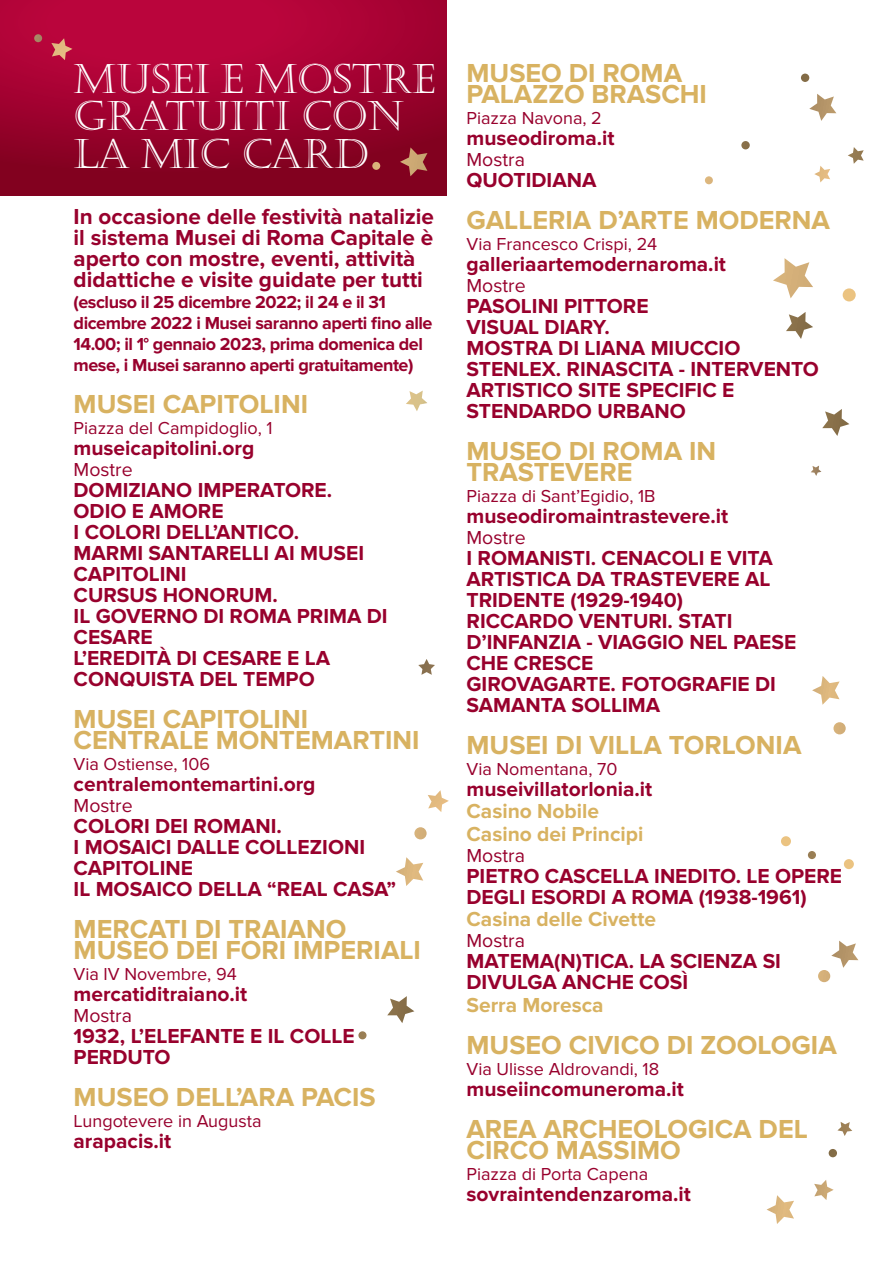
<style>
.page{position:relative;width:893px;height:1263px;background:#fff}
.page>*{position:absolute;margin:0;border:0;box-sizing:border-box;transform-origin:0 0}
.t1{font:40.5px/37.5px "Castellar";color:#fff}
.t2{font:700 27px/21px "Proxima Nova";color:#d8b261}
.t3{font:700 22.5px/21px "Proxima Nova";color:#98012d}
.t4{font:700 21px/21px "Proxima Nova";color:#98012d}
.t5{font:700 21px/22.5px "Proxima Nova";color:#d8b261}
.t6{font:19.5px "Proxima Nova";color:#98012d}
.t7{font:18px "Proxima Nova";color:#98012d}
.t8{font:700 18px/21px "Proxima Nova";letter-spacing:-.025em;color:#98012d}
</style>
<div class="page">
<svg style="left:0;top:0;width:446px;height:196px;background:#9f022e"></svg>
<svg style="left:51px;top:38px;width:21px;height:22px"></svg>
<svg style="left:406px;top:391px;width:21px;height:20px"></svg>
<svg style="left:809px;top:94px;width:27px;height:27px"></svg>
<svg style="left:814px;top:166px;width:16px;height:16px"></svg>
<svg style="left:848px;top:147px;width:16px;height:17px"></svg>
<svg style="left:773px;top:258px;width:40px;height:40px"></svg>
<svg style="left:400px;top:147px;width:27px;height:29px"></svg>
<svg style="left:843px;top:288px;width:13px;height:13px"></svg>
<svg style="left:34px;top:34px;width:8px;height:8px"></svg>
<svg style="left:372px;top:162px;width:8px;height:8px"></svg>
<svg style="left:705px;top:176px;width:8px;height:8px"></svg>
<svg style="left:801px;top:74px;width:8px;height:8px"></svg>
<svg style="left:387px;top:996px;width:27px;height:27px"></svg>
<svg style="left:829px;top:1149px;width:8px;height:8px"></svg>
<svg style="left:741px;top:141px;width:9px;height:8px"></svg>
<svg style="left:786px;top:312px;width:27px;height:27px"></svg>
<svg style="left:812px;top:676px;width:28px;height:29px"></svg>
<svg style="left:844px;top:859px;width:10px;height:10px"></svg>
<svg style="left:781px;top:836px;width:10px;height:10px"></svg>
<svg style="left:833px;top:722px;width:13px;height:12px"></svg>
<svg style="left:808px;top:851px;width:8px;height:8px"></svg>
<svg style="left:418px;top:659px;width:17px;height:16px"></svg>
<svg style="left:814px;top:1180px;width:20px;height:20px"></svg>
<svg style="left:428px;top:790px;width:21px;height:22px"></svg>
<svg style="left:822px;top:409px;width:27px;height:27px"></svg>
<svg style="left:396px;top:857px;width:27px;height:29px"></svg>
<svg style="left:767px;top:1195px;width:27px;height:29px"></svg>
<svg style="left:811px;top:466px;width:10px;height:10px"></svg>
<svg style="left:818px;top:941px;width:40px;height:41px"></svg>
<svg style="left:837px;top:1122px;width:15px;height:14px"></svg>
<svg style="left:414px;top:827px;width:13px;height:12px"></svg>
<svg style="left:358px;top:1031px;width:9px;height:8px"></svg>
<h1 class="t1" style="left:74px;top:61px;width:363px">MUSEI E MOSTRE<br>GRATUITI CON<br>LA MIC CARD</h1>
<p class="t3" style="left:74px;top:207px;width:362px">In occasione delle festività natalizie il sistema Musei di Roma Capitale è aperto con mostre, eventi, attività didattiche e visite guidate per tutti</p>
<p class="t8" style="left:74px;top:292px;width:360px">(escluso il 25 dicembre 2022; il 24 e il 31 dicembre 2022 i Musei saranno aperti fino alle 14.00; il 1° gennaio 2023, prima domenica del mese, i Musei saranno aperti gratuitamente)</p>
<p class="t2" style="left:74px;top:394px;width:236px">MUSEI CAPITOLINI</p>
<p class="t7" style="left:74px;top:418px;width:201px">Piazza del Campidoglio, 1</p>
<p class="t4" style="left:74px;top:438px;width:182px">museicapitolini.org</p>
<p class="t6" style="left:74px;top:458px;width:61px">Mostre</p>
<p class="t4" style="left:74px;top:480px;width:316px">DOMIZIANO IMPERATORE.<br>ODIO E AMORE<br>I COLORI DELL’ANTICO.<br>MARMI SANTARELLI AI MUSEI<br>CAPITOLINI<br>CURSUS HONORUM.<br>IL GOVERNO DI ROMA PRIMA DI<br>CESARE<br>L’EREDITÀ DI CESARE E LA<br>CONQUISTA DEL TEMPO</p>
<p class="t2" style="left:74px;top:709px;width:348px">MUSEI CAPITOLINI<br>CENTRALE MONTEMARTINI</p>
<p class="t7" style="left:74px;top:754px;width:138px">Via Ostiense, 106</p>
<p class="t4" style="left:74px;top:774px;width:243px">centralemontemartini.org</p>
<p class="t6" style="left:74px;top:794px;width:61px">Mostre</p>
<p class="t4" style="left:74px;top:816px;width:324px">COLORI DEI ROMANI.<br>I MOSAICI DALLE COLLEZIONI<br>CAPITOLINE<br>IL MOSAICO DELLA “REAL CASA”</p>
<p class="t2" style="left:74px;top:919px;width:349px">MERCATI DI TRAIANO<br>MUSEO DEI FORI IMPERIALI</p>
<p class="t7" style="left:74px;top:964px;width:165px">Via IV Novembre, 94</p>
<p class="t4" style="left:74px;top:984px;width:175px">mercatiditraiano.it</p>
<p class="t6" style="left:74px;top:1004px;width:60px">Mostra</p>
<p class="t4" style="left:74px;top:1026px;width:283px">1932, L’ELEFANTE E IL COLLE<br>PERDUTO</p>
<p class="t2" style="left:74px;top:1087px;width:304px">MUSEO DELL’ARA PACIS</p>
<p class="t7" style="left:74px;top:1111px;width:190px">Lungotevere in Augusta</p>
<p class="t4" style="left:74px;top:1131px;width:99px">arapacis.it</p>
<p class="t2" style="left:466px;top:63px;width:242px">MUSEO DI ROMA<br>PALAZZO BRASCHI</p>
<p class="t7" style="left:466px;top:107px;width:137px">Piazza Navona, 2</p>
<p class="t4" style="left:466px;top:128px;width:150px">museodiroma.it</p>
<p class="t6" style="left:466px;top:148px;width:60px">Mostra</p>
<p class="t4" style="left:466px;top:170px;width:131px">QUOTIDIANA</p>
<p class="t2" style="left:466px;top:210px;width:365px">GALLERIA D’ARTE MODERNA</p>
<p class="t7" style="left:466px;top:233px;width:192px">Via Francesco Crispi, 24</p>
<p class="t4" style="left:466px;top:254px;width:261px">galleriaartemodernaroma.it</p>
<p class="t6" style="left:466px;top:274px;width:61px">Mostre</p>
<p class="t4" style="left:466px;top:296px;width:354px">PASOLINI PITTORE<br>VISUAL DIARY.<br>MOSTRA DI LIANA MIUCCIO<br>STENLEX. RINASCITA - INTERVENTO<br>ARTISTICO SITE SPECIFIC E<br>STENDARDO URBANO</p>
<p class="t2" style="left:466px;top:441px;width:251px">MUSEO DI ROMA IN<br>TRASTEVERE</p>
<p class="t7" style="left:466px;top:485px;width:191px">Piazza di Sant’Egidio, 1B</p>
<p class="t4" style="left:466px;top:506px;width:263px">museodiromaintrastevere.it</p>
<p class="t6" style="left:466px;top:526px;width:61px">Mostre</p>
<p class="t4" style="left:466px;top:548px;width:331px">I ROMANISTI. CENACOLI E VITA<br>ARTISTICA DA TRASTEVERE AL<br>TRIDENTE (1929-1940)<br>RICCARDO VENTURI. STATI<br>D’INFANZIA - VIAGGIO NEL PAESE<br>CHE CRESCE<br>GIROVAGARTE. FOTOGRAFIE DI<br>SAMANTA SOLLIMA</p>
<p class="t2" style="left:466px;top:735px;width:336px">MUSEI DI VILLA TORLONIA</p>
<p class="t7" style="left:466px;top:758px;width:152px">Via Nomentana, 70</p>
<p class="t4" style="left:466px;top:779px;width:187px">museivillatorlonia.it</p>
<p class="t5" style="left:466px;top:801px;width:178px">Casino Nobile<br>Casino dei Principi</p>
<p class="t6" style="left:466px;top:844px;width:60px">Mostra</p>
<p class="t4" style="left:466px;top:866px;width:377px">PIETRO CASCELLA INEDITO. LE OPERE<br>DEGLI ESORDI A ROMA (1938-1961)</p>
<p class="t5" style="left:466px;top:909px;width:191px">Casina delle Civette</p>
<p class="t6" style="left:466px;top:930px;width:60px">Mostra</p>
<p class="t4" style="left:466px;top:951px;width:316px">MATEMA(N)TICA. LA SCIENZA SI<br>DIVULGA ANCHE COSÌ</p>
<p class="t5" style="left:466px;top:994px;width:139px">Serra Moresca</p>
<p class="t2" style="left:466px;top:1035px;width:372px">MUSEO CIVICO DI ZOOLOGIA</p>
<p class="t7" style="left:466px;top:1058px;width:194px">Via Ulisse Aldrovandi, 18</p>
<p class="t4" style="left:466px;top:1079px;width:219px">museiincomuneroma.it</p>
<p class="t2" style="left:466px;top:1119px;width:343px">AREA ARCHEOLOGICA DEL<br>CIRCO MASSIMO</p>
<p class="t7" style="left:466px;top:1163px;width:183px">Piazza di Porta Capena</p>
<p class="t4" style="left:466px;top:1184px;width:226px">sovraintendenzaroma.it</p>
</div>
